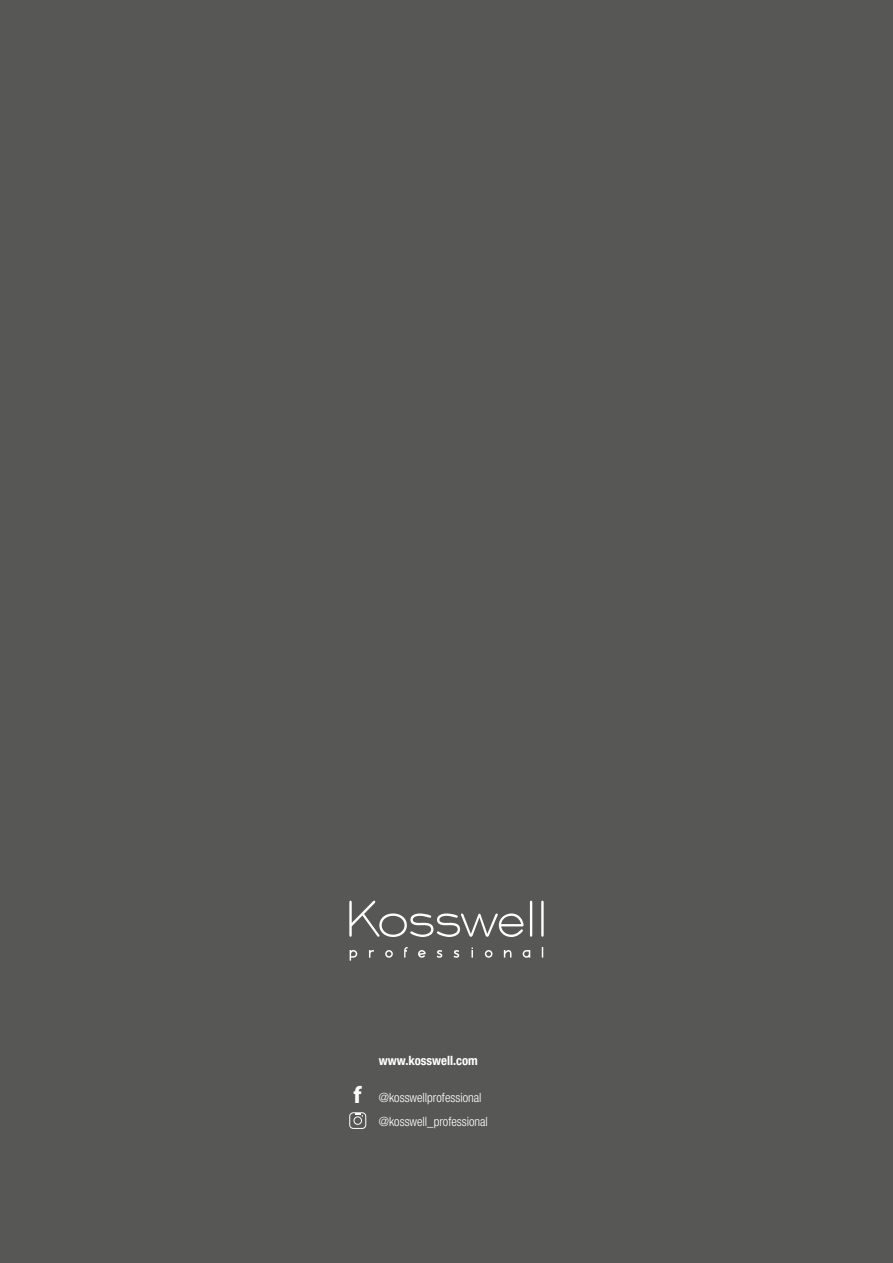
<style>
.page{position:relative;width:893px;height:1263px;background:#575756}
.page>*{position:absolute;margin:0;border:0;box-sizing:border-box;transform-origin:0 0}
.t1{font:700 23.85px "Myriad Pro";color:#fff}
.t2{font:300 condensed 12.75px/24px "Helvetica Neue LT Com";color:#fff}
.t3{font:700 condensed 12.75px "Helvetica Neue LT Com";color:#fff}
</style>
<div class="page">
<svg style="left:349px;top:901px;width:174px;height:36px"></svg>
<svg style="left:530px;top:901px;width:2px;height:36px"></svg>
<svg style="left:541px;top:901px;width:3px;height:36px"></svg>
<svg style="left:350px;top:950px;width:7px;height:11px"></svg>
<svg style="left:369px;top:950px;width:5px;height:8px"></svg>
<svg style="left:385px;top:950px;width:8px;height:8px"></svg>
<svg style="left:404px;top:947px;width:4px;height:10px"></svg>
<svg style="left:418px;top:950px;width:8px;height:8px"></svg>
<svg style="left:437px;top:950px;width:5px;height:8px"></svg>
<svg style="left:454px;top:950px;width:5px;height:8px"></svg>
<svg style="left:471px;top:947px;width:2px;height:11px"></svg>
<svg style="left:485px;top:950px;width:7px;height:8px"></svg>
<svg style="left:504px;top:950px;width:7px;height:7px"></svg>
<svg style="left:523px;top:950px;width:7px;height:8px"></svg>
<svg style="left:349px;top:1112px;width:17px;height:17px"></svg>
<h1 class="t1" style="left:353px;top:1081px;width:10px">f</h1>
<p class="t3" style="left:379px;top:1053px;width:101px">www.kosswell.com</p>
<p class="t2" style="left:379px;top:1085px;width:111px">@kosswellprofessional @kosswell_professional</p>
</div>
